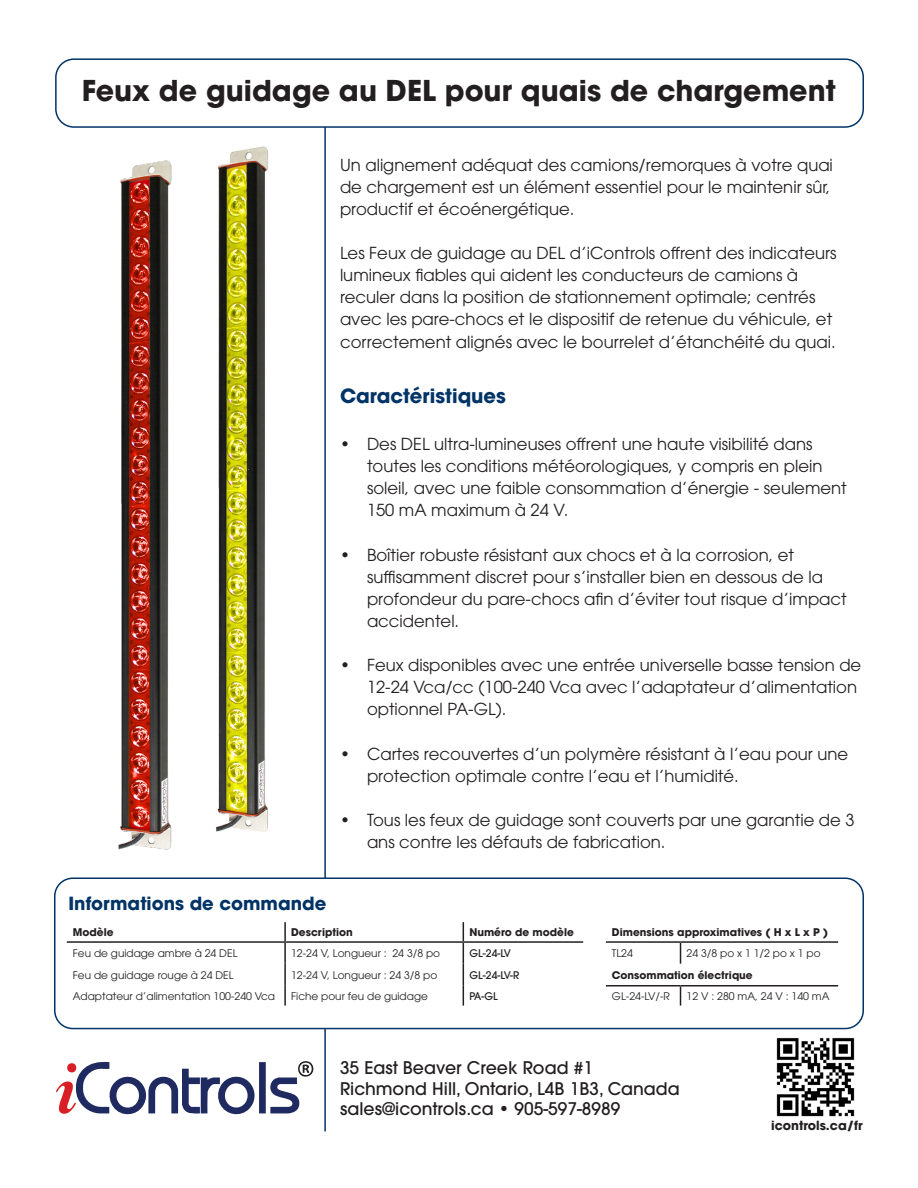
<style>
.page{position:relative;width:918px;height:1188px;background:#fff}
.page>*{position:absolute;margin:0;border:0;box-sizing:border-box;transform-origin:0 0}
.t1{font:700 28.5px "ITC Avant Garde Pro";color:#231f20}
.t2{font:700 19.5px "ITC Avant Garde Pro";color:#036}
.Body_Copy{font:700 18px "ITC Avant Garde Pro";color:#036}
.t3{font:500 17.4px/20.4px "ITC Avant Garde Pro";color:#231f20}
.Body_Copy-2{font:16.5px/22.2px "ITC Avant Garde Pro";color:#231f20}
.t4{font:700 12.45px "ITC Avant Garde Pro";color:#231f20}
.t5{font:10.5px "ITC Avant Garde Pro";color:#231f20}
.t6{font:700 10.5px "ITC Avant Garde Pro";color:#231f20}
.t7{font:500 10.5px "ITC Avant Garde Pro";color:#231f20}
</style>
<div class="page">
<hr style="left:324px;top:122px;width:2px;height:1009px;background:#036">
<img style="left:776px;top:1037px;width:79px;height:80px">
<svg style="left:56px;top:1061px;width:257px;height:53px"></svg>
<img style="left:216px;top:146px;width:52px;height:686px">
<img style="left:118px;top:160px;width:53px;height:690px">
<div style="left:55px;top:878px;width:808px;height:151px;background:#fff;border-radius:18px"></div>
<div style="left:54px;top:878px;width:810px;height:151px;border:2px solid #036;border-radius:18px"></div>
<hr style="left:67px;top:941px;width:218px;height:2px;background:#231f20">
<hr style="left:285px;top:941px;width:178px;height:2px;background:#231f20">
<hr style="left:463px;top:941px;width:120px;height:2px;background:#231f20">
<hr style="left:606px;top:941px;width:75px;height:2px;background:#231f20">
<hr style="left:681px;top:941px;width:157px;height:2px;background:#231f20">
<svg style="left:284px;top:922px;width:2px;height:19px"></svg>
<hr style="left:284px;top:943px;width:2px;height:21px;background:#231f20">
<hr style="left:284px;top:964px;width:2px;height:22px;background:#231f20">
<hr style="left:284px;top:986px;width:2px;height:20px;background:#231f20">
<svg style="left:463px;top:922px;width:1px;height:84px"></svg>
<svg style="left:680px;top:943px;width:1px;height:21px"></svg>
<svg style="left:680px;top:986px;width:1px;height:20px"></svg>
<hr style="left:606px;top:985px;width:75px;height:1px;background:#231f20">
<hr style="left:681px;top:985px;width:157px;height:1px;background:#231f20">
<div style="left:55px;top:58px;width:809px;height:70px;border:2px solid #036;border-radius:18px"></div>
<p class="t1" style="left:82px;top:71px;width:755px">Feux de guidage au DEL pour quais de chargement</p>
<p class="Body_Copy-2" style="left:340px;top:153px;width:494px">Un alignement adéquat des camions/remorques à votre quai de chargement est un élément essentiel pour le maintenir sûr, productif et écoénergétique.</p>
<p class="Body_Copy-2" style="left:340px;top:242px;width:498px">Les Feux de guidage au DEL d’iControls offrent des indicateurs lumineux fiables qui aident les conducteurs de camions à reculer dans la position de stationnement optimale; centrés avec les pare-chocs et le dispositif de retenue du véhicule, et correctement alignés avec le bourrelet d’étanchéité du quai.</p>
<p class="t2" style="left:340px;top:383px;width:167px">Caractéristiques</p>
<p class="Body_Copy-2" style="left:367px;top:433px;width:481px;text-indent:-27px">• Des DEL ultra-lumineuses offrent une haute visibilité dans toutes les conditions météorologiques, y compris en plein soleil, avec une faible consommation d’énergie - seulement 150 mA maximum à 24 V.</p>
<p class="Body_Copy-2" style="left:367px;top:543px;width:481px;text-indent:-27px">• Boîtier robuste résistant aux chocs et à la corrosion, et suffisamment discret pour s’installer bien en dessous de la profondeur du pare-chocs afin d’éviter tout risque d’impact accidentel.</p>
<p class="Body_Copy-2" style="left:367px;top:654px;width:496px;text-indent:-27px">• Feux disponibles avec une entrée universelle basse tension de<br>12-24 Vca/cc (100-240 Vca avec l’adaptateur d’alimentation optionnel PA-GL).</p>
<p class="Body_Copy-2" style="left:367px;top:742px;width:483px;text-indent:-27px">• Cartes recouvertes d’un polymère résistant à l’eau pour une protection optimale contre l’eau et l’humidité.</p>
<p class="Body_Copy-2" style="left:367px;top:809px;width:489px;text-indent:-27px">• Tous les feux de guidage sont couverts par une garantie de 3 ans contre les défauts de fabrication.</p>
<p class="Body_Copy" style="left:68px;top:891px;width:259px">Informations de commande</p>
<p class="t6" style="left:73px;top:925px;width:42px">Modèle</p>
<p class="t6" style="left:291px;top:925px;width:63px">Description</p>
<p class="t6" style="left:469px;top:925px;width:106px">Numéro de modèle</p>
<p class="t6" style="left:612px;top:925px;width:218px">Dimensions approximatives ( H x L x P )</p>
<p class="t5" style="left:73px;top:946px;width:166px">Feu de guidage ambre à 24 DEL</p>
<p class="t5" style="left:291px;top:946px;width:151px">12-24 V, Longueur : 24 3/8 po</p>
<p class="t7" style="left:469px;top:946px;width:43px">GL-24-LV</p>
<p class="t5" style="left:612px;top:946px;width:22px">TL24</p>
<p class="t5" style="left:687px;top:946px;width:136px">24 3/8 po x 1 1/2 po x 1 po</p>
<p class="t5" style="left:73px;top:968px;width:162px">Feu de guidage rouge à 24 DEL</p>
<p class="t5" style="left:291px;top:968px;width:148px">12-24 V, Longueur : 24 3/8 po</p>
<p class="t7" style="left:469px;top:968px;width:51px">GL-24-LV-R</p>
<p class="t6" style="left:612px;top:968px;width:142px">Consommation électrique</p>
<p class="t5" style="left:73px;top:989px;width:204px">Adaptateur d’alimentation 100-240 Vca</p>
<p class="t5" style="left:291px;top:989px;width:138px">Fiche pour feu de guidage</p>
<p class="t7" style="left:469px;top:989px;width:30px">PA-GL</p>
<p class="t5" style="left:612px;top:989px;width:60px">GL-24-LV/-R</p>
<p class="t5" style="left:687px;top:989px;width:145px">12 V : 280 mA, 24 V : 140 mA</p>
<p class="t3" style="left:340px;top:1058px;width:341px">35 East Beaver Creek Road #1<br>Richmond Hill, Ontario, L4B 1B3, Canada</p>
<p class="t3" style="left:340px;top:1099px;width:282px">sales@icontrols.ca • 905-597-8989</p>
<p class="t4" style="left:771px;top:1117px;width:93px">icontrols.ca/fr</p>
</div>
